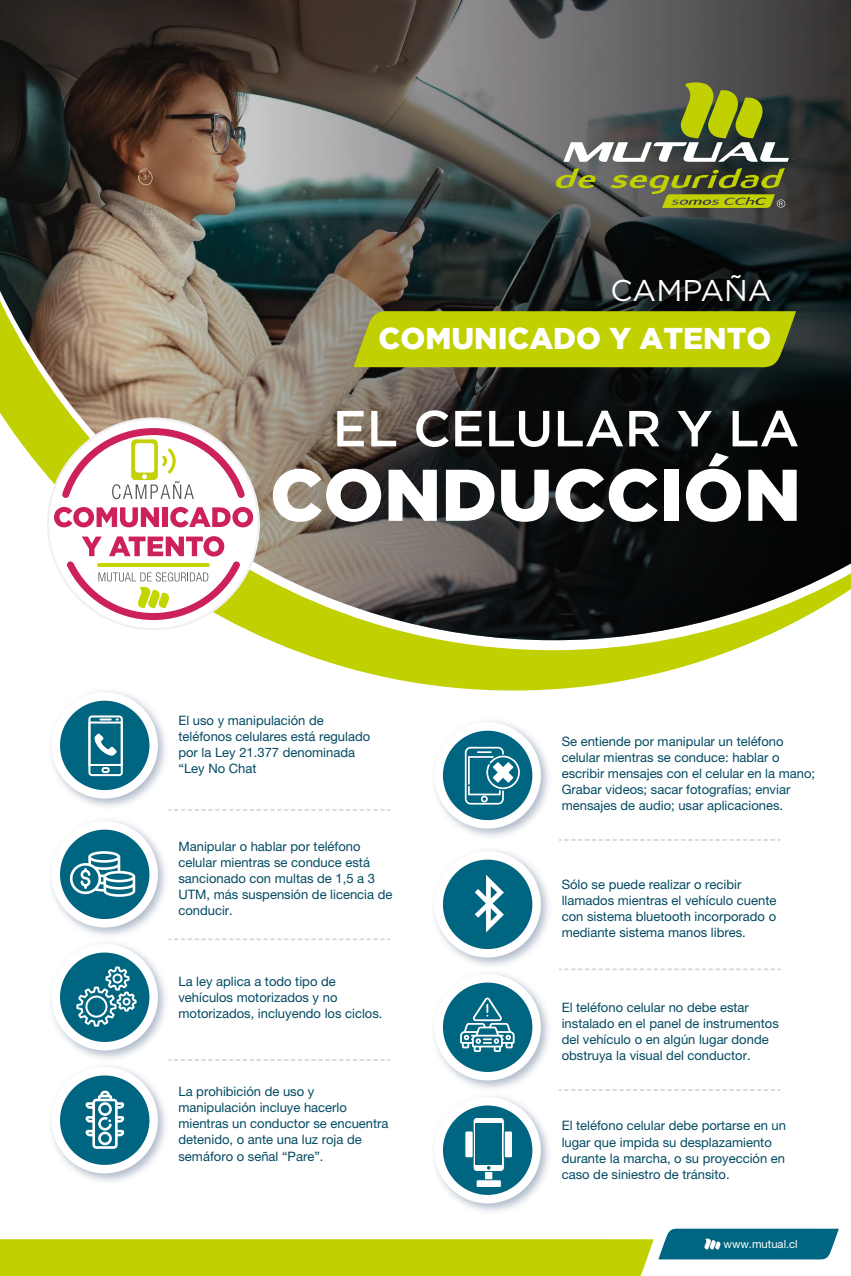
<style>
.page{position:relative;width:851px;height:1276px;background:#fff}
.page>*{position:absolute;margin:0;border:0;box-sizing:border-box;transform-origin:0 0}
.t1{font:900 73px "Gotham";color:#fff}
.t2{font:500 50.6px "Gotham";color:#fff}
.t3{font:900 30px "Gotham";color:#fff}
.t4{font:30px "Gotham";color:#fff}
.t5{font:13px/16px "Helvetica Neue LT Std";color:#024a62}
.t6{font:11.2px "Helvetica Neue LT Std";color:#fff}
</style>
<div class="page">
<svg style="left:0;top:1228px;width:838px;height:48px"></svg>
<img style="left:0;top:0;width:850px;height:690px">
<svg style="left:555px;top:168px;width:41px;height:20px"></svg>
<svg style="left:563px;top:82px;width:226px;height:80px;background:#717757"></svg>
<svg style="left:610px;top:168px;width:175px;height:40px;background:#70762e"></svg>
<div style="left:353px;top:311px;width:442px;height:56px;background:#c1d000"></div>
<img style="left:434px;top:721px;width:115px;height:245px">
<div style="left:434px;top:722px;width:106px;height:106px;background:#fff;border-radius:50%"></div>
<div style="left:443px;top:730px;width:89px;height:90px;background:#006580;border-radius:50%"></div>
<div style="left:434px;top:851px;width:106px;height:106px;background:#fff;border-radius:50%"></div>
<div style="left:443px;top:859px;width:89px;height:90px;background:#006580;border-radius:50%"></div>
<img style="left:434px;top:973px;width:115px;height:116px">
<div style="left:434px;top:974px;width:106px;height:106px;background:#fff;border-radius:50%"></div>
<div style="left:443px;top:982px;width:89px;height:90px;background:#006580;border-radius:50%"></div>
<img style="left:434px;top:1096px;width:115px;height:116px">
<div style="left:434px;top:1097px;width:106px;height:106px;background:#fff;border-radius:50%"></div>
<div style="left:443px;top:1105px;width:89px;height:90px;background:#006580;border-radius:50%"></div>
<svg style="left:474px;top:875px;width:30px;height:57px"></svg>
<svg style="left:465px;top:747px;width:55px;height:57px"></svg>
<img style="left:44px;top:685px;width:129px;height:251px">
<div style="left:52px;top:692px;width:106px;height:106px;background:#fff;border-radius:50%"></div>
<div style="left:60px;top:700px;width:89px;height:90px;background:#006580;border-radius:50%"></div>
<div style="left:52px;top:821px;width:106px;height:106px;background:#fff;border-radius:50%"></div>
<div style="left:60px;top:829px;width:89px;height:90px;background:#006580;border-radius:50%"></div>
<img style="left:51px;top:939px;width:119px;height:120px">
<div style="left:52px;top:944px;width:106px;height:106px;background:#fff;border-radius:50%"></div>
<div style="left:60px;top:952px;width:89px;height:90px;background:#006580;border-radius:50%"></div>
<img style="left:51px;top:1059px;width:118px;height:123px">
<div style="left:52px;top:1067px;width:106px;height:106px;background:#fff;border-radius:50%"></div>
<div style="left:60px;top:1075px;width:89px;height:90px;background:#006580;border-radius:50%"></div>
<svg style="left:76px;top:966px;width:60px;height:60px"></svg>
<svg style="left:88px;top:715px;width:35px;height:61px"></svg>
<svg style="left:70px;top:851px;width:65px;height:46px"></svg>
<svg style="left:85px;top:1090px;width:39px;height:58px"></svg>
<svg style="left:169px;top:809px;width:220px;height:2px"></svg>
<svg style="left:169px;top:938px;width:220px;height:2px"></svg>
<svg style="left:169px;top:1059px;width:220px;height:2px"></svg>
<svg style="left:559px;top:839px;width:220px;height:2px"></svg>
<svg style="left:559px;top:968px;width:220px;height:2px"></svg>
<svg style="left:559px;top:1089px;width:220px;height:2px"></svg>
<svg style="left:460px;top:997px;width:54px;height:55px"></svg>
<div style="left:484px;top:1169px;width:9px;height:14px;background:#fff;border-radius:2px"></div>
<div style="left:484px;top:1168px;width:9px;height:15px;border:1px solid #006580;border-radius:2px"></div>
<div style="left:476px;top:1179px;width:25px;height:8px;background:#fff;border-radius:2px"></div>
<div style="left:475px;top:1179px;width:26px;height:9px;border:1px solid #006580;border-radius:2px"></div>
<div style="left:473px;top:1117px;width:31px;height:54px;background:#fff;border-radius:4px"></div>
<div style="left:472px;top:1117px;width:32px;height:55px;border:1px solid #006580;border-radius:4px"></div>
<svg style="left:475px;top:1123px;width:27px;height:46px"></svg>
<div style="left:465px;top:1131px;width:8px;height:26px;background:#fff;border-radius:2px"></div>
<div style="left:464px;top:1130px;width:9px;height:28px;border:1px solid #006580;border-radius:2px"></div>
<div style="left:504px;top:1131px;width:8px;height:26px;background:#fff;border-radius:2px"></div>
<div style="left:503px;top:1130px;width:10px;height:28px;border:1px solid #006580;border-radius:2px"></div>
<div style="left:48px;top:418px;width:211px;height:211px;background:#fff;border-radius:50%"></div>
<svg style="left:54px;top:507px;width:105px;height:20px"></svg>
<div style="left:162px;top:507px;width:6px;height:20px;background:#cd215c"></div>
<svg style="left:170px;top:507px;width:83px;height:20px"></svg>
<svg style="left:66px;top:536px;width:174px;height:84px"></svg>
<svg style="left:97px;top:563px;width:113px;height:4px"></svg>
<svg style="left:62px;top:428px;width:183px;height:71px"></svg>
<h3 class="t4" style="left:610px;top:271px;width:162px">CAMPAÑA</h3>
<h3 class="t3" style="left:378px;top:321px;width:394px">COMUNICADO Y ATENTO</h3>
<h2 class="t2" style="left:332px;top:395px;width:468px">EL CELULAR Y LA</h2>
<h1 class="t1" style="left:270px;top:453px;width:532px">CONDUCCIÓN</h1>
<p class="t5" style="left:178px;top:712px;width:193px">El uso y manipulación de teléfonos celulares está regulado por la Ley 21.377 denominada “Ley No Chat</p>
<p class="t5" style="left:178px;top:838px;width:215px">Manipular o hablar por teléfono celular mientras se conduce está sancionado con multas de 1,5 a 3<br>UTM, más suspensión de licencia de conducir.</p>
<p class="t5" style="left:178px;top:973px;width:205px">La ley aplica a todo tipo de vehículos motorizados y no motorizados, incluyendo los ciclos.</p>
<p class="t5" style="left:178px;top:1083px;width:211px">La prohibición de uso y manipulación incluye hacerlo mientras un conductor se encuentra detenido, o ante una luz roja de semáforo o señal “Pare”.</p>
<p class="t5" style="left:561px;top:733px;width:255px">Se entiende por manipular un teléfono celular mientras se conduce: hablar o escribir mensajes con el celular en la mano; Grabar videos; sacar fotografías; enviar mensajes de audio; usar aplicaciones.</p>
<p class="t5" style="left:561px;top:876px;width:216px">Sólo se puede realizar o recibir llamados mientras el vehículo cuente con sistema bluetooth incorporado o mediante sistema manos libres.</p>
<p class="t5" style="left:561px;top:999px;width:218px">El teléfono celular no debe estar instalado en el panel de instrumentos del vehículo o en algún lugar donde obstruya la visual del conductor.</p>
<p class="t5" style="left:561px;top:1117px;width:226px">El teléfono celular debe portarse en un lugar que impida su desplazamiento durante la marcha, o su proyección en caso de siniestro de tránsito.</p>
<p class="t6" style="left:723px;top:1237px;width:76px">www.mutual.cl</p>
</div>
